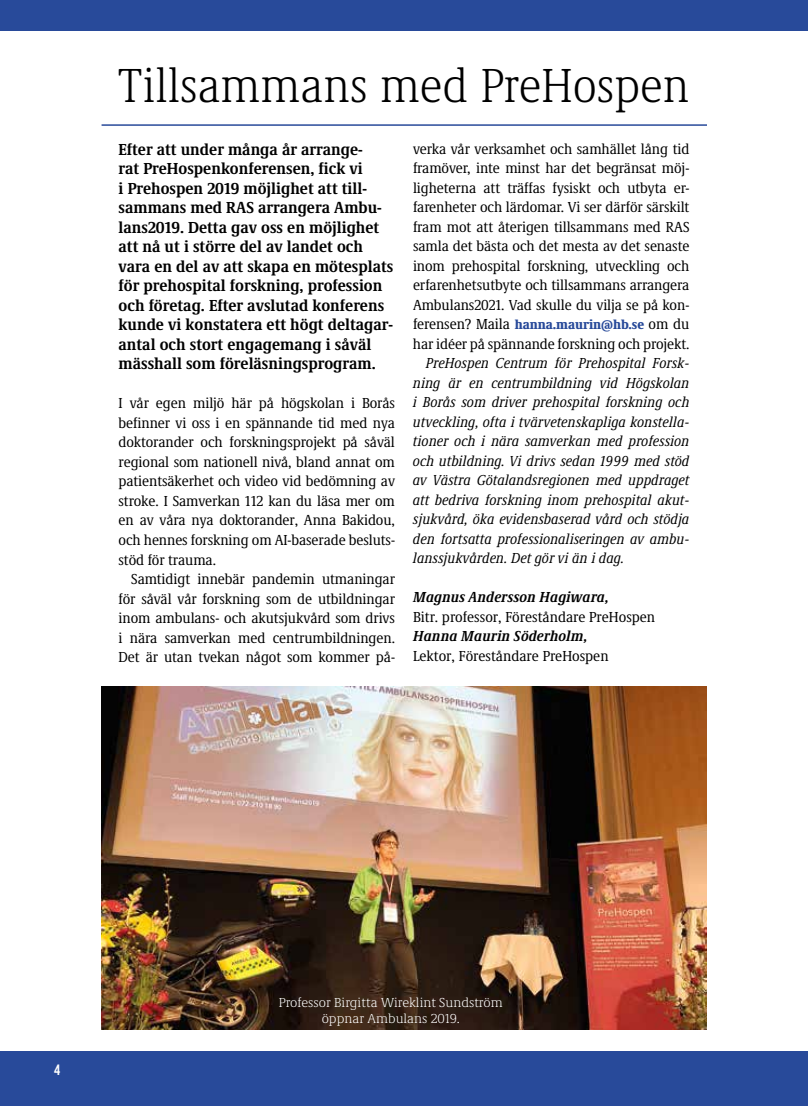
<style>
.page{position:relative;width:808px;height:1106px;background:#fff}
.page>*{position:absolute;margin:0;border:0;box-sizing:border-box;transform-origin:0 0}
.t1{font:300 condensed 49.5px "Demos Next Pro";color:#000}
.t2{font:700 condensed 16.5px/19.5px "Demos Next Pro";color:#000}
.t3{font:condensed 15px/19.5px "Demos Next Pro";letter-spacing:-.005em;color:#000;text-align:justify}
.t4{font:italic condensed 15px/19.5px "Demos Next Pro";letter-spacing:-.005em;color:#000;text-align:justify}
.t5{font:italic 700 condensed 15px "Demos Next Pro";color:#000}
.t6{font:15px "Bebas Kai";color:#fff}
.t7{font:300 13.5px/16.2px "Demos Next Pro";color:#fff;text-align:center}
.s1{font-weight:900;font-size:13.5px;color:#284a9a}
</style>
<div class="page">
<div style="left:0;top:1051px;width:808px;height:55px;background:#284a9a"></div>
<div style="left:0;top:0;width:808px;height:30px;background:#284a9a"></div>
<hr style="left:102px;top:124px;width:605px;height:2px;background:#284a9a">
<img style="left:102px;top:687px;width:604px;height:342px">
<h1 class="t1" style="left:119px;top:53px;width:572px">Tillsammans med PreHospen</h1>
<p class="t2" style="left:119px;top:138px;width:276px">Efter att under många år arrange-<br>rat PreHospenkonferensen, fick vi<br>i Prehospen 2019 möjlighet att till&shy;sammans med RAS arrangera Ambu&shy;lans2019. Detta gav oss en möjlighet att nå ut i större del av landet och vara en del av att skapa en mötesplats för prehospital forskning, profession och företag. Efter avslutad konferens kunde vi konstatera ett högt deltagar&shy;antal och stort engagemang i såväl mässhall som föreläsningsprogram.</p>
<p class="t3" style="left:119px;top:393px;width:278px">I vår egen miljö här på högskolan i Borås befinner vi oss i en spännande tid med nya doktorander och forskningsprojekt på såväl regional som nationell nivå, bland annat om patientsäkerhet och video vid bedömning av stroke. I Samverkan 112 kan du läsa mer om en av våra nya doktorander, Anna Bakidou, och hennes forskning om AI-baserade besluts&shy;stöd för trauma.</p>
<p class="t3" style="left:119px;top:568px;width:278px;text-indent:13px">Samtidigt innebär pandemin utmaningar för såväl vår forskning som de utbildningar inom ambulans- och akutsjukvård som drivs i nära samverkan med centrumbildningen.<br>Det är utan tvekan något som kommer på-</p>
<p class="t3" style="left:413px;top:138px;width:278px">verka vår verksamhet och samhället lång tid framöver, inte minst har det begränsat möj&shy;ligheterna att träffas fysiskt och utbyta er&shy;farenheter och lärdomar. Vi ser därför särskilt fram mot att återigen tillsammans med RAS samla det bästa och det mesta av det senaste inom prehospital forskning, utveckling och erfarenhetsutbyte och tillsammans arrangera Ambulans2021. Vad skulle du vilja se på kon&shy;ferensen? Maila <span class="s1">hanna.maurin@hb.se</span> om du har idéer på spännande forskning och projekt.</p>
<p class="t4" style="left:413px;top:353px;width:278px;text-indent:13px">PreHospen Centrum för Prehospital Forsk&shy;ning är en centrumbildning vid Högskolan i Borås som driver prehospital forskning och utveckling, ofta i tvärvetenskapliga konstella&shy;tioner och i nära samverkan med profession och utbildning. Vi drivs sedan 1999 med stöd av Västra Götalandsregionen med uppdraget att bedriva forskning inom prehospital akut&shy;sjukvård, öka evidensbaserad vård och stödja den fortsatta professionaliseringen av ambu&shy;lanssjukvården. Det gör vi än i dag.</p>
<p class="t5" style="left:413px;top:587px;width:197px">Magnus Andersson Hagiwara,</p>
<p class="t3" style="left:413px;top:606px;width:244px">Bitr. professor, Föreståndare PreHospen</p>
<p class="t5" style="left:413px;top:626px;width:176px">Hanna Maurin Söderholm,</p>
<p class="t3" style="left:413px;top:645px;width:197px">Lektor, Föreståndare PreHospen</p>
<p class="t6" style="left:54px;top:1061px;width:8px">4</p>
<p class="t7" style="left:279px;top:993px;width:225px">Professor Birgitta Wireklint Sundström öppnar Ambulans 2019.</p>
</div>
